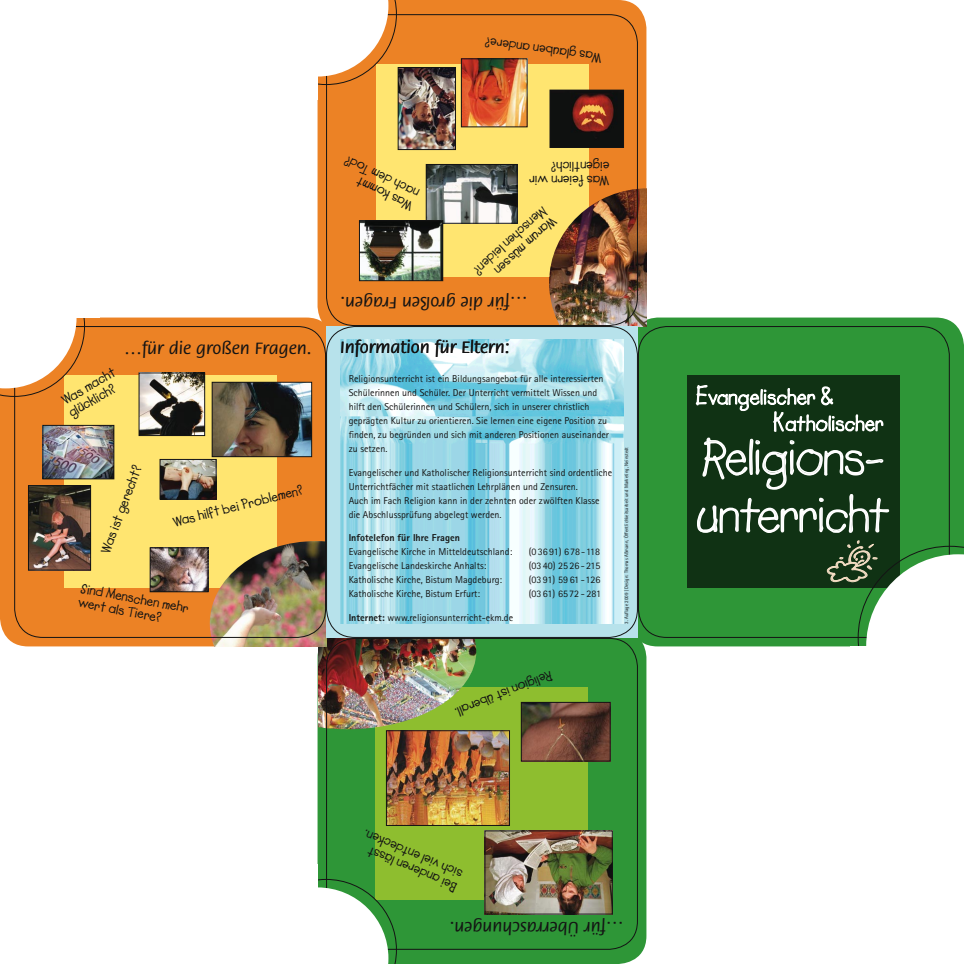
<style>
.page{position:relative;width:964px;height:964px;background:#fff}
.page>*{position:absolute;margin:0;border:0;box-sizing:border-box;transform-origin:0 0}
.Titel_V1{font:48px/57.6px "Lemonade ICG";color:#fff}
.Leitsätze_V1{font:500 18px "Flora";color:#141414}
.Lebensfragen_in_Lemonade_ICG{font:14px/14.1px "Lemonade ICG Bold";color:#141414}
.Fließtext_V1{font:10px/14px "Rotis Sans Serif";color:#141414}
.Fließtext_V1-2{font:800 10px "Rotis Sans Serif";color:#141414}
.Fließtext_V1-3{font:5px "Rotis Sans Serif";color:#141414}
.s1{font-weight:800}
</style>
<div class="page">
<div style="left:317px;top:0;width:329px;height:317px;background:#ec8225"></div>
<svg style="left:317px;top:646px;width:329px;height:318px;background:#36963e"></svg>
<svg style="left:0;top:317px;width:325px;height:329px;background:#e7842d"></svg>
<img style="left:319px;top:647px;width:6px;height:82px">
<img style="left:210px;top:637px;width:115px;height:10px">
<svg style="left:638px;top:317px;width:316px;height:329px;background:#409d48"></svg>
<img style="left:638px;top:188px;width:8px;height:137px">
<img style="left:325px;top:14px;width:313px;height:311px">
<svg style="left:638px;top:325px;width:57px;height:312px;background:#2a8932"></svg>
<svg style="left:326px;top:325px;width:312px;height:312px;background:#96cdda"></svg>
<img style="left:14px;top:325px;width:312px;height:312px">
<img style="left:325px;top:637px;width:313px;height:312px">
<svg style="left:317px;top:879px;width:80px;height:85px"></svg>
<svg style="left:317px;top:0;width:80px;height:85px"></svg>
<svg style="left:0;top:317px;width:85px;height:80px"></svg>
<svg style="left:695px;top:323px;width:269px;height:324px;background:#407845"></svg>
<p class="Lebensfragen_in_Lemonade_ICG" style="left:601px;top:65px;width:119px;rotate:-172deg">Was glauben andere?</p>
<p class="Lebensfragen_in_Lemonade_ICG" style="left:59px;top:395px;width:62px;rotate:-30deg">Was macht</p>
<p class="Lebensfragen_in_Lemonade_ICG" style="left:66px;top:407px;width:54px;rotate:-30deg">glücklich?</p>
<p class="Leitsätze_V1" style="left:124px;top:339px;width:189px">…für die großen Fragen.</p>
<p class="Lebensfragen_in_Lemonade_ICG" style="left:98px;top:550px;width:95px;rotate:-69deg">Was ist gerecht?</p>
<p class="Lebensfragen_in_Lemonade_ICG" style="left:82px;top:581px;width:111px;rotate:11deg">Sind Menschen mehr wert als Tiere?</p>
<p class="Lebensfragen_in_Lemonade_ICG" style="left:171px;top:515px;width:135px;rotate:-14deg">Was hilft bei Problemen?</p>
<p class="Lebensfragen_in_Lemonade_ICG" style="left:415px;top:200px;width:82px;rotate:-155deg">nach dem Tod?</p>
<p class="Lebensfragen_in_Lemonade_ICG" style="left:409px;top:213px;width:62px;rotate:-155deg">Was kommt</p>
<p class="Lebensfragen_in_Lemonade_ICG" style="left:609px;top:173px;width:60px;rotate:-180deg">eigentlich?</p>
<p class="Lebensfragen_in_Lemonade_ICG" style="left:609px;top:187px;width:82px;rotate:-180deg">Was feiern wir</p>
<p class="Lebensfragen_in_Lemonade_ICG" style="left:550px;top:214px;width:96px;rotate:138deg">Menschen leiden?</p>
<p class="Lebensfragen_in_Lemonade_ICG" style="left:560px;top:225px;width:80px;rotate:138deg">Warum müssen</p>
<p class="Leitsätze_V1" style="left:528px;top:312px;width:189px;rotate:-180deg">…für die großen Fragen.</p>
<p class="Leitsätze_V1" style="left:340px;top:338px;width:171px">Information für Eltern:</p>
<p class="Fließtext_V1" style="left:349px;top:371px;width:262px">Religionsunterricht ist ein Bildungsangebot für alle interessierten Schülerinnen und Schüler. Der Unterricht vermittelt Wissen und hilft den Schülerinnen und Schülern, sich in unserer christlich geprägten Kultur zu orientieren. Sie lernen eine eigene Position zu finden, zu begründen und sich mit anderen Positionen auseinander zu setzen.</p>
<p class="Fließtext_V1" style="left:349px;top:465px;width:265px">Evangelischer und Katholischer Religionsunterricht sind ordentliche<br>Unterrichtfächer mit staatlichen Lehrplänen und Zensuren.</p>
<p class="Fließtext_V1" style="left:349px;top:493px;width:252px">Auch im Fach Religion kann in der zehnten oder zwölften Klasse</p>
<p class="Fließtext_V1" style="left:349px;top:507px;width:154px">die Abschlussprüfung abgelegt werden.</p>
<p class="Fließtext_V1-2" style="left:349px;top:531px;width:113px">Infotelefon für Ihre Fragen</p>
<p class="Fließtext_V1" style="left:349px;top:545px;width:165px">Evangelische Kirche in Mitteldeutschland:</p>
<p class="Fließtext_V1" style="left:529px;top:545px;width:73px">(0 36 91) 6 78 - 118</p>
<p class="Fließtext_V1" style="left:349px;top:559px;width:139px">Evangelische Landeskirche Anhalts:</p>
<p class="Fließtext_V1" style="left:529px;top:559px;width:73px">(03 40) 25 26 - 215</p>
<p class="Fließtext_V1" style="left:349px;top:573px;width:155px">Katholische Kirche, Bistum Magdeburg:</p>
<p class="Fließtext_V1" style="left:529px;top:573px;width:73px">(03 91) 59 61 - 126</p>
<p class="Fließtext_V1" style="left:349px;top:587px;width:133px">Katholische Kirche, Bistum Erfurt:</p>
<p class="Fließtext_V1" style="left:529px;top:587px;width:74px">(03 61) 65 72 - 281</p>
<p class="Fließtext_V1" style="left:349px;top:610px;width:166px"><span class="s1">Internet:</span> www.religionsunterricht-ekm.de</p>
<p class="Fließtext_V1-3" style="left:624px;top:624px;width:178px;rotate:-90deg">3. Auflage 2009 | Design: Thomas Aßmann, Öffentlichkeitsarbeit und Marketing, Neinstedt</p>
<p class="Titel_V1" style="left:696px;top:429px;width:195px">Religions&shy;unterricht</p>
<p class="Lebensfragen_in_Lemonade_ICG" style="left:554px;top:682px;width:104px;rotate:159deg">Religion ist überall.</p>
<p class="Lebensfragen_in_Lemonade_ICG" style="left:453px;top:894px;width:107px;rotate:-157deg">Bei anderen lässt sich viel entdecken.</p>
<p class="Leitsätze_V1" style="left:624px;top:937px;width:176px;rotate:-180deg">…für Überraschungen.</p>
</div>
